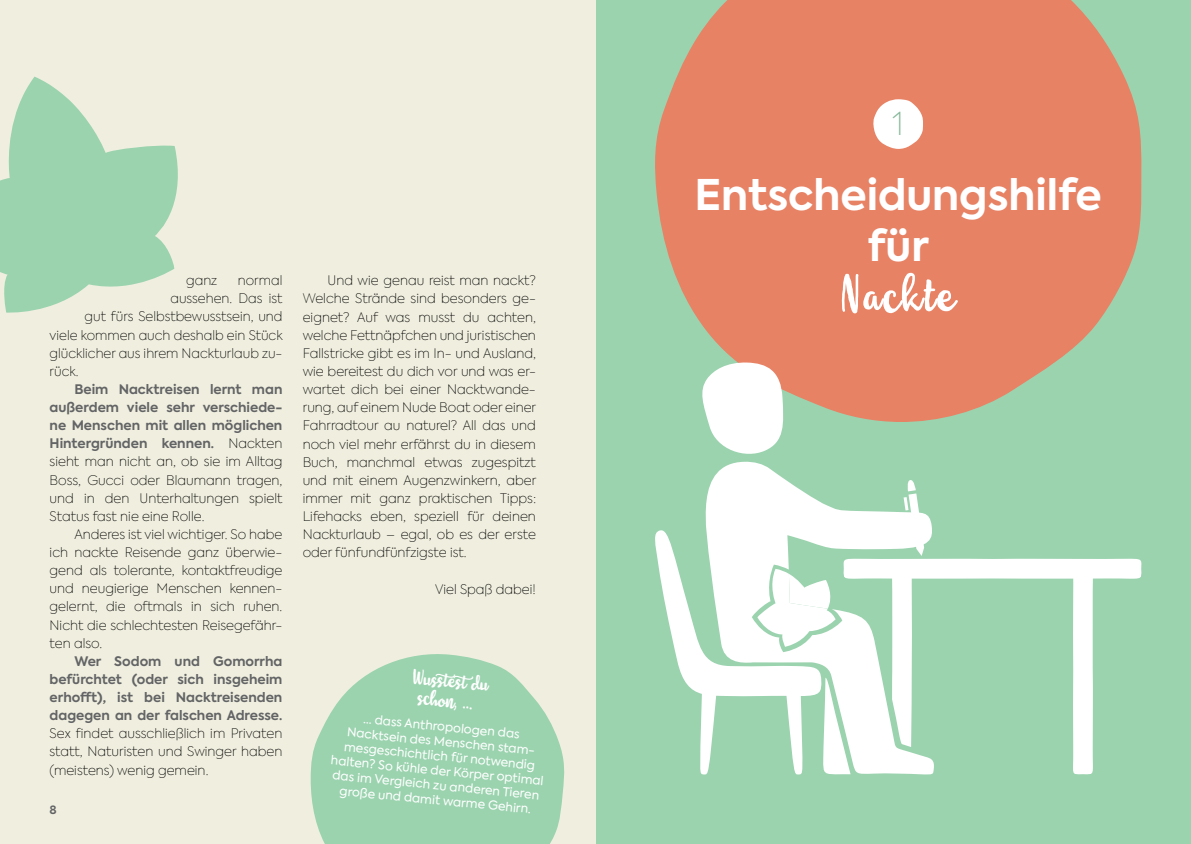
<style>
.page{position:relative;width:1191px;height:844px;background:#fff}
.page>*{position:absolute;margin:0;border:0;box-sizing:border-box;transform-origin:0 0}
.t1{font:52.5px "Molleat";letter-spacing:.05em;color:#fff}
.t2{font:700 42px/50.4px "Axiforma";color:#fff;text-align:center}
.t3{font:100 31.5px "Axiforma";color:#87b89a}
.t4{font:21.88px/19.2px "Molleat";color:#fff;text-align:center}
.t5{font:100 13.12px/18px "Axiforma";color:#000;text-align:justify}
.t6{font:700 13.12px/18px "Axiforma";color:#636466;text-align:justify}
.t7{font:12.25px/14.7px "Axiforma";color:#fff;text-align:center}
.t8{font:700 11.38px "Axiforma";color:#636466}
.s1{font-weight:700;color:#636466}
</style>
<div class="page">
<div style="left:595px;top:0;width:596px;height:843px;background:#9bd3af"></div>
<svg style="left:655px;top:0;width:487px;height:422px;background:#db8d6f"></svg>
<div style="left:0;top:0;width:595px;height:843px;background:#f0efdf"></div>
<svg style="left:873px;top:99px;width:50px;height:50px;background:#f9e3dc"></svg>
<svg style="left:655px;top:530px;width:146px;height:245px"></svg>
<svg style="left:840px;top:558px;width:302px;height:217px"></svg>
<svg style="left:698px;top:362px;width:86px;height:92px"></svg>
<svg style="left:694px;top:461px;width:241px;height:313px;fill:#fff"></svg>
<svg style="left:757px;top:568px;width:78px;height:78px"></svg>
<svg style="left:0;top:77px;width:178px;height:236px;fill:#9bd3af"></svg>
<svg style="left:311px;top:654px;width:254px;height:189px;background:#a7d7b6"></svg>
<p class="t5" style="left:186px;top:271px;width:33px">ganz</p>
<p class="t5" style="left:238px;top:271px;width:46px">normal</p>
<p class="t5" style="left:170px;top:289px;width:114px">aussehen. Das ist</p>
<p class="t5" style="left:85px;top:307px;width:199px">gut fürs Selbstbewusstsein, und</p>
<p class="t5" style="left:50px;top:325px;width:234px">viele kommen auch deshalb ein Stück</p>
<p class="t5" style="left:50px;top:344px;width:234px">glücklicher aus ihrem Nackturlaub zu-</p>
<p class="t5" style="left:50px;top:362px;width:30px">rück.</p>
<p class="t5" style="left:50px;top:380px;width:234px;text-indent:25px"><span class="s1">Beim Nacktreisen lernt man außerdem viele sehr verschiede&shy;ne Menschen mit allen möglichen Hintergründen kennen.</span> Nackten sieht man nicht an, ob sie im Alltag Boss, Gucci oder Blaumann tragen, und in den Unterhaltungen spielt Status fast nie eine Rolle.</p>
<p class="t5" style="left:50px;top:525px;width:234px;text-indent:25px">Anderes ist viel wichtiger. So habe ich nackte Reisende ganz überwie&shy;gend als tolerante, kontaktfreudige und neugierige Menschen kennen&shy;gelernt, die oftmals in sich ruhen.<br>Nicht die schlechtesten Reisegefähr&shy;ten also.</p>
<p class="t6" style="left:50px;top:652px;width:234px;text-indent:25px">Wer Sodom und Gomorrha befürchtet (oder sich insgeheim erhofft), ist bei Nacktreisenden dagegen an der falschen Adresse.</p>
<p class="t5" style="left:50px;top:724px;width:234px">Sex findet ausschließlich im Privaten statt, Naturisten und Swinger haben (meistens) wenig gemein.</p>
<p class="t8" style="left:50px;top:801px;width:9px">8</p>
<p class="t5" style="left:303px;top:271px;width:235px;text-indent:25px">Und wie genau reist man nackt?<br>Welche Strände sind besonders ge&shy;eignet? Auf was musst du achten, welche Fettnäpfchen und juristischen Fallstricke gibt es im In- und Ausland, wie bereitest du dich vor und was er&shy;wartet dich bei einer Nacktwande&shy;rung, auf einem Nude Boat oder einer Fahrradtour au naturel? All das und noch viel mehr erfährst du in diesem Buch, manchmal etwas zugespitzt und mit einem Augenzwinkern, aber immer mit ganz praktischen Tipps:<br>Lifehacks eben, speziell für deinen Nackturlaub – egal, ob es der erste oder fünfundfünfzigste ist.</p>
<p class="t5" style="left:435px;top:579px;width:102px">Viel Spaß dabei!</p>
<h3 class="t4" style="left:413px;top:666px;width:78px;rotate:6deg">Wusstestdu schon, ...</h3>
<p class="t7" style="left:335px;top:709px;width:215px;rotate:5deg">… dass Anthropologen das<br>Nacktsein des Menschen stam&shy;mesgeschichtlich für notwendig halten? So kühle der Körper optimal das im Vergleich zu anderen Tieren große und damit warme Gehirn.</p>
<h3 class="t3" style="left:892px;top:103px;width:13px">1</h3>
<h2 class="t2" style="left:694px;top:170px;width:409px">Entscheidungshilfe für</h2>
<h1 class="t1" style="left:841px;top:263px;width:116px">Nackte</h1>
</div>
